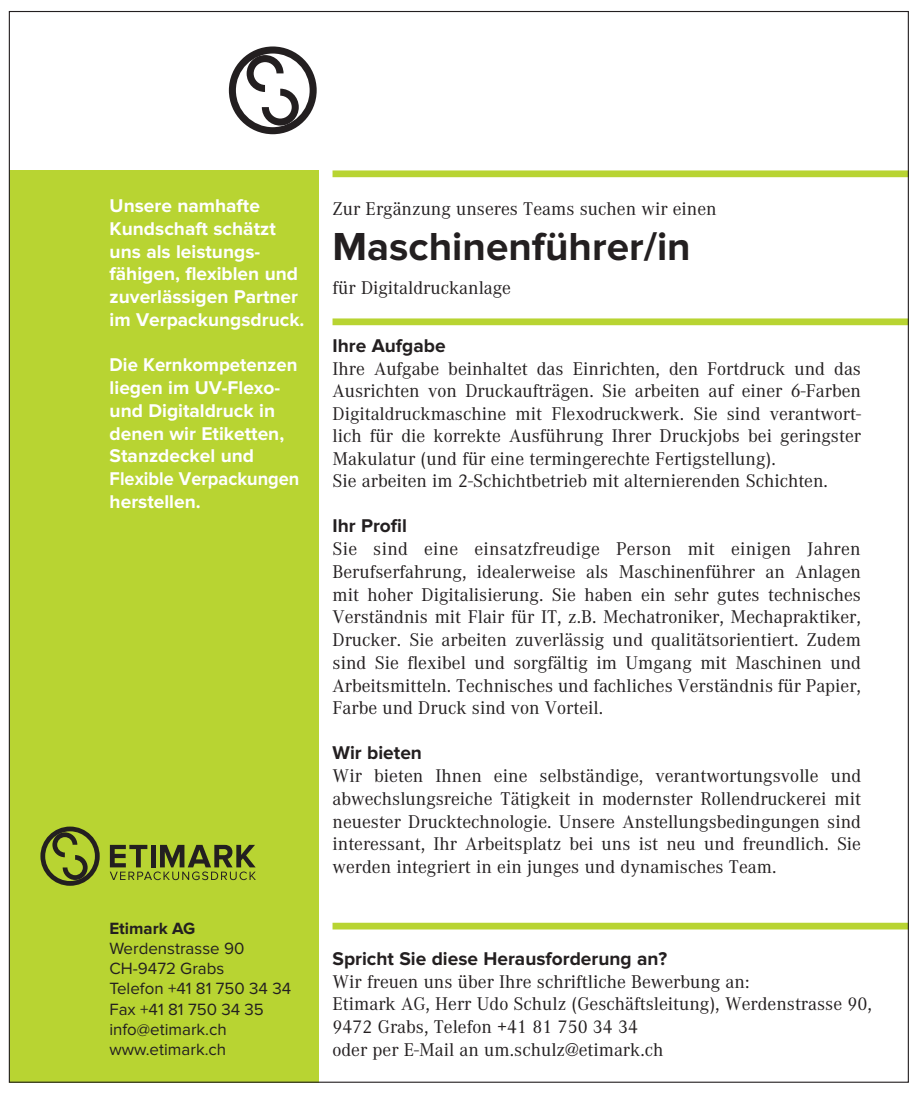
<style>
.page{position:relative;width:920px;height:1094px;background:#fff}
.page>*{position:absolute;margin:0;border:0;box-sizing:border-box;transform-origin:0 0}
.t1{font:700 40.5px "Proxima Nova";color:#231f20}
.t2{font:19.12px/22.7px "Corporate A Pro";color:#231f20}
.t3{font:700 19.12px/22.7px "Proxima Nova";color:#fff}
.t4{font:700 19.12px "Proxima Nova";color:#231f20}
.t5{font:16.88px/20.2px "Proxima Nova";color:#231f20}
.t6{font:700 16.88px "Proxima Nova";color:#231f20}
</style>
<div class="page">
<div style="left:332px;top:170px;width:576px;height:7px;background:#b8d432"></div>
<div style="left:332px;top:922px;width:576px;height:7px;background:#b8d432"></div>
<div style="left:332px;top:318px;width:576px;height:7px;background:#b8d432"></div>
<div style="left:9px;top:170px;width:309px;height:912px;background:#b8d432"></div>
<svg style="left:229px;top:46px;width:87px;height:88px"></svg>
<svg style="left:40px;top:826px;width:60px;height:60px"></svg>
<svg style="left:110px;top:845px;width:146px;height:35px"></svg>
<p class="t3" style="left:110px;top:195px;width:196px">Unsere namhafte<br>Kundschaft schätzt uns als leistungs&shy;fähigen, flexiblen und zuverlässigen Partner im Verpackungsdruck.</p>
<p class="t3" style="left:110px;top:354px;width:191px">Die Kernkompetenzen liegen im UV-Flexo&shy;und Digitaldruck in denen wir Etiketten,<br>Stanzdeckel und<br>Flexible Verpackungen herstellen.</p>
<p class="t2" style="left:332px;top:197px;width:385px">Zur Ergänzung unseres Teams suchen wir einen</p>
<h1 class="t1" style="left:332px;top:223px;width:359px">Maschinenführer/in</h1>
<p class="t2" style="left:332px;top:276px;width:180px">für Digitaldruckanlage</p>
<p class="t4" style="left:332px;top:335px;width:114px">Ihre Aufgabe</p>
<p class="t2" style="left:332px;top:356px;width:530px">Ihre Aufgabe beinhaltet das Einrichten, den Fortdruck und das Ausrichten von Druckaufträgen. Sie arbeiten auf einer 6-Farben Digitaldruckmaschine mit Flexodruckwerk. Sie sind verantwort&shy;lich für die korrekte Ausführung Ihrer Druckjobs bei geringster Makulatur (und für eine termingerechte Fertigstellung).<br>Sie arbeiten im 2-Schichtbetrieb mit alternierenden Schichten.</p>
<p class="t4" style="left:332px;top:515px;width:76px">Ihr Profil</p>
<p class="t2" style="left:332px;top:536px;width:530px;text-align:justify">Sie sind eine einsatzfreudige Person mit einigen Jahren Berufserfahrung, idealerweise als Maschinenführer an Anlagen mit hoher Digitalisierung. Sie haben ein sehr gutes technisches Verständnis mit Flair für IT, z.B. Mechatroniker, Mechapraktiker, Drucker. Sie arbeiten zuverlässig und qualitätsorientiert. Zudem sind Sie flexibel und sorgfältig im Umgang mit Maschinen und Arbeitsmitteln. Technisches und fachliches Verständnis für Papier, Farbe und Druck sind von Vorteil.</p>
<p class="t4" style="left:332px;top:742px;width:91px">Wir bieten</p>
<p class="t2" style="left:332px;top:763px;width:530px;text-align:justify">Wir bieten Ihnen eine selbständige, verantwortungsvolle und abwechslungsreiche Tätigkeit in modernster Rollendruckerei mit neuester Drucktechnologie. Unsere Anstellungsbedingungen sind interessant, Ihr Arbeitsplatz bei uns ist neu und freundlich. Sie werden integriert in ein junges und dynamisches Team.</p>
<p class="t6" style="left:109px;top:918px;width:87px">Etimark AG</p>
<p class="t5" style="left:109px;top:938px;width:183px">Werdenstrasse 90<br>CH-9472 Grabs<br>Telefon +41 81 750 34 34<br>Fax +41 81 750 34 35 info@etimark.ch www.etimark.ch</p>
<p class="t4" style="left:332px;top:947px;width:336px">Spricht Sie diese Herausforderung an?</p>
<p class="t2" style="left:332px;top:969px;width:540px">Wir freuen uns über Ihre schriftliche Bewerbung an:<br>Etimark AG, Herr Udo Schulz (Geschäftsleitung), Werdenstrasse 90, 9472 Grabs, Telefon +41 81 750 34 34<br>oder per E-Mail an um.schulz@etimark.ch</p>
</div>
